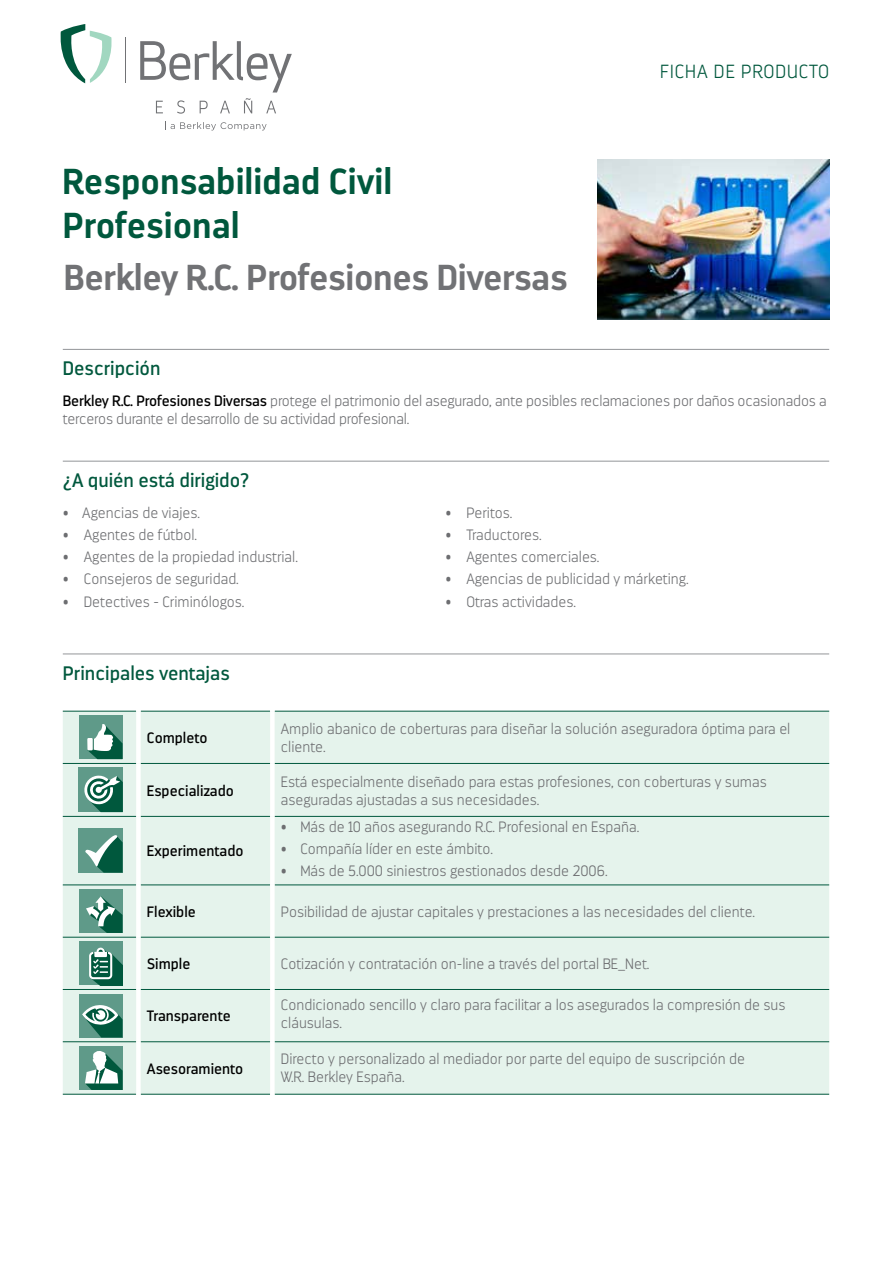
<style>
.page{position:relative;width:893px;height:1263px;background:#fff}
.page>*{position:absolute;margin:0;border:0;box-sizing:border-box;transform-origin:0 0}
.t1{font:700 36px/43.2px "Darwin";color:#00583d}
.t2{font:700 36px "Darwin";letter-spacing:-.01em;color:#717275}
.t3{font:19.5px "Darwin";color:#00583d}
.t4{font:200 19.05px "Darwin";letter-spacing:.05em;color:#00583d}
.t5{font:200 15px/18px "Darwin";color:#6d6e71}
.t6{font:15px "Darwin";color:#000}
.s1{font-weight:400;color:#000}
</style>
<div class="page">
<img style="left:597px;top:159px;width:232px;height:161px">
<hr style="left:63px;top:349px;width:766px;height:1px;background:#939598">
<hr style="left:63px;top:461px;width:766px;height:1px;background:#939598">
<hr style="left:63px;top:654px;width:766px;height:1px;background:#939598">
<div style="left:63px;top:712px;width:766px;height:382px;background:#e5f3ec"></div>
<hr style="left:63px;top:711px;width:73px;height:1px;background:#00583d">
<hr style="left:141px;top:711px;width:129px;height:1px;background:#00583d">
<hr style="left:275px;top:711px;width:554px;height:1px;background:#00583d">
<hr style="left:63px;top:763px;width:73px;height:1px;background:#00583d">
<hr style="left:141px;top:763px;width:129px;height:1px;background:#00583d">
<hr style="left:275px;top:763px;width:554px;height:1px;background:#00583d">
<hr style="left:63px;top:816px;width:73px;height:1px;background:#00583d">
<hr style="left:141px;top:816px;width:129px;height:1px;background:#00583d">
<hr style="left:275px;top:816px;width:554px;height:1px;background:#00583d">
<hr style="left:63px;top:884px;width:73px;height:1px;background:#00583d">
<hr style="left:141px;top:884px;width:129px;height:1px;background:#00583d">
<hr style="left:275px;top:884px;width:554px;height:1px;background:#00583d">
<hr style="left:63px;top:937px;width:73px;height:1px;background:#00583d">
<hr style="left:141px;top:937px;width:129px;height:1px;background:#00583d">
<hr style="left:275px;top:937px;width:554px;height:1px;background:#00583d">
<hr style="left:63px;top:989px;width:73px;height:1px;background:#00583d">
<hr style="left:141px;top:989px;width:129px;height:1px;background:#00583d">
<hr style="left:275px;top:989px;width:554px;height:1px;background:#00583d">
<hr style="left:63px;top:1041px;width:73px;height:1px;background:#00583d">
<hr style="left:141px;top:1041px;width:129px;height:1px;background:#00583d">
<hr style="left:275px;top:1041px;width:554px;height:1px;background:#00583d">
<hr style="left:63px;top:1094px;width:73px;height:1px;background:#00583d">
<hr style="left:141px;top:1094px;width:129px;height:1px;background:#00583d">
<hr style="left:275px;top:1094px;width:554px;height:1px;background:#00583d">
<div style="left:136px;top:711px;width:5px;height:52px;background:#fff"></div>
<div style="left:270px;top:711px;width:5px;height:52px;background:#fff"></div>
<div style="left:136px;top:763px;width:5px;height:53px;background:#fff"></div>
<div style="left:270px;top:763px;width:5px;height:53px;background:#fff"></div>
<div style="left:136px;top:816px;width:5px;height:69px;background:#fff"></div>
<div style="left:270px;top:816px;width:5px;height:69px;background:#fff"></div>
<div style="left:136px;top:885px;width:5px;height:52px;background:#fff"></div>
<div style="left:270px;top:885px;width:5px;height:52px;background:#fff"></div>
<div style="left:136px;top:937px;width:5px;height:52px;background:#fff"></div>
<div style="left:270px;top:937px;width:5px;height:52px;background:#fff"></div>
<div style="left:136px;top:989px;width:5px;height:53px;background:#fff"></div>
<div style="left:270px;top:989px;width:5px;height:53px;background:#fff"></div>
<div style="left:136px;top:1042px;width:5px;height:52px;background:#fff"></div>
<div style="left:270px;top:1042px;width:5px;height:52px;background:#fff"></div>
<div style="left:79px;top:715px;width:43px;height:44px;background:#5f9a89"></div>
<svg style="left:87px;top:724px;width:35px;height:35px"></svg>
<div style="left:78px;top:768px;width:45px;height:44px;background:#5f9a89"></div>
<svg style="left:84px;top:775px;width:39px;height:37px"></svg>
<div style="left:79px;top:829px;width:44px;height:44px;background:#5f9a89"></div>
<svg style="left:85px;top:835px;width:38px;height:38px"></svg>
<div style="left:79px;top:889px;width:43px;height:44px;background:#5f9a89"></div>
<svg style="left:86px;top:896px;width:36px;height:37px"></svg>
<div style="left:79px;top:941px;width:43px;height:44px;background:#5f9a89"></div>
<svg style="left:89px;top:948px;width:33px;height:37px"></svg>
<div style="left:79px;top:994px;width:43px;height:43px;background:#5f9a89"></div>
<svg style="left:82px;top:1005px;width:40px;height:32px"></svg>
<div style="left:79px;top:1046px;width:44px;height:44px;background:#5f9a89"></div>
<svg style="left:85px;top:1051px;width:38px;height:39px"></svg>
<svg style="left:60px;top:24px;width:52px;height:59px"></svg>
<hr style="left:125px;top:37px;width:1px;height:46px;background:#717275">
<svg style="left:140px;top:41px;width:152px;height:73px"></svg>
<svg style="left:165px;top:122px;width:102px;height:8px"></svg>
<h1 class="t1" style="left:63px;top:160px;width:331px">Responsabilidad Civil<br>Profesional</h1>
<h1 class="t2" style="left:64px;top:255px;width:505px">Berkley R.C. Profesiones Diversas</h1>
<p class="t4" style="left:660px;top:61px;width:170px">FICHA DE PRODUCTO</p>
<h2 class="t3" style="left:63px;top:357px;width:99px">Descripción</h2>
<p class="t5" style="left:63px;top:392px;width:765px"><span class="s1">Berkley R.C. Profesiones Diversas</span> protege el patrimonio del asegurado, ante posibles reclamaciones por daños ocasionados a terceros durante el desarrollo de su actividad profesional.</p>
<h2 class="t3" style="left:63px;top:468px;width:188px">¿A quién está dirigido?</h2>
<p class="t5" style="left:63px;top:503px;width:139px">• Agencias de viajes.</p>
<p class="t5" style="left:445px;top:503px;width:69px">• Peritos.</p>
<p class="t5" style="left:63px;top:526px;width:136px">• Agentes de fútbol.</p>
<p class="t5" style="left:445px;top:526px;width:98px">• Traductores.</p>
<p class="t5" style="left:63px;top:548px;width:237px">• Agentes de la propiedad industrial.</p>
<p class="t5" style="left:445px;top:548px;width:156px">• Agentes comerciales.</p>
<p class="t5" style="left:63px;top:570px;width:178px">• Consejeros de seguridad.</p>
<p class="t5" style="left:445px;top:570px;width:245px">• Agencias de publicidad y márketing.</p>
<p class="t5" style="left:63px;top:592px;width:183px">• Detectives - Criminólogos.</p>
<p class="t5" style="left:445px;top:592px;width:132px">• Otras actividades.</p>
<h2 class="t3" style="left:63px;top:661px;width:168px">Principales ventajas</h2>
<p class="t6" style="left:147px;top:729px;width:62px">Completo</p>
<p class="t5" style="left:281px;top:720px;width:511px">Amplio abanico de coberturas para diseñar la solución aseguradora óptima para el cliente.</p>
<p class="t6" style="left:147px;top:781px;width:89px">Especializado</p>
<p class="t5" style="left:281px;top:772px;width:487px">Está especialmente diseñado para estas profesiones, con coberturas y sumas aseguradas ajustadas a sus necesidades.</p>
<p class="t6" style="left:147px;top:842px;width:98px">Experimentado</p>
<p class="t5" style="left:281px;top:818px;width:360px">• Más de 10 años asegurando R.C. Profesional en España.</p>
<p class="t5" style="left:281px;top:840px;width:214px">• Compañía líder en este ámbito.</p>
<p class="t5" style="left:281px;top:862px;width:328px">• Más de 5.000 siniestros gestionados desde 2006.</p>
<p class="t6" style="left:147px;top:902px;width:50px">Flexible</p>
<p class="t5" style="left:281px;top:902px;width:476px">Posibilidad de ajustar capitales y prestaciones a las necesidades del cliente.</p>
<p class="t6" style="left:147px;top:955px;width:45px">Simple</p>
<p class="t5" style="left:281px;top:955px;width:370px">Cotización y contratación on-line a través del portal BE_Net.</p>
<p class="t6" style="left:147px;top:1007px;width:85px">Transparente</p>
<p class="t5" style="left:281px;top:996px;width:506px">Condicionado sencillo y claro para facilitar a los asegurados la compresión de sus cláusulas.</p>
<p class="t6" style="left:147px;top:1059px;width:98px">Asesoramiento</p>
<p class="t5" style="left:281px;top:1049px;width:466px">Directo y personalizado al mediador por parte del equipo de suscripción de<br>W.R. Berkley España.</p>
</div>
